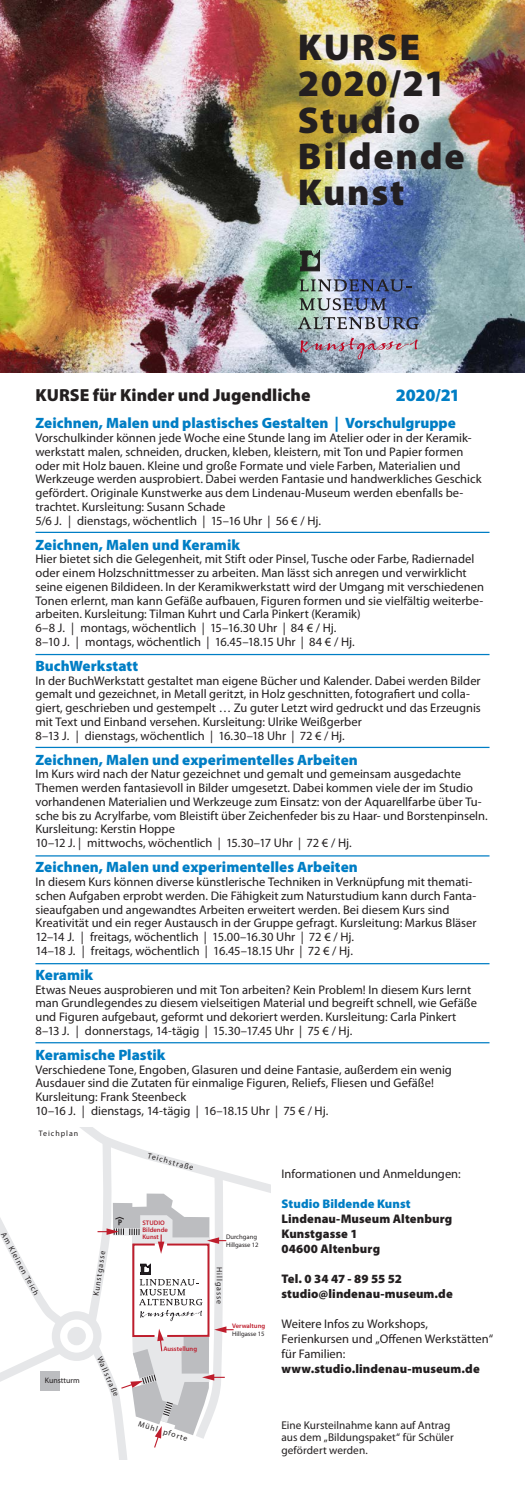
<style>
.page{position:relative;width:525px;height:1489px;background:#fff}
.page>*{position:absolute;margin:0;border:0;box-sizing:border-box;transform-origin:0 0}
.t1{font:900 37.5px/36.2px "Myriad Pro";letter-spacing:.045em;color:#231f20}
.t2{font:900 17.5px "Myriad Pro";color:#231f20}
.t3{font:900 17.5px "Myriad Pro";letter-spacing:-.015em;color:#007ec5}
.t4{font:900 15px "Myriad Pro";color:#007ec5}
.t5{font:12.5px/13.8px "Myriad Pro";color:#231f20}
.t6{font:900 12.5px/15px "Myriad Pro";letter-spacing:.01em;color:#231f20}
.t7{font:900 12.5px "Myriad Pro";letter-spacing:.01em;color:#007ec5}
.t8{font:11.25px/12.5px "Myriad Pro";color:#231f20}
.t9{font:10.62px "Transit Pict Four";color:#231f20}
.t10{font:7.88px "Myriad Pro";color:#231f20}
.t11{font:7.88px "Myriad Pro";letter-spacing:.12em;color:#231f20}
.t12{font:600 6.62px/6.6px "Myriad Pro";color:#be1d2c}
.t13{font:6.62px/7.9px "Myriad Pro";color:#231f20}
</style>
<div class="page">
<img style="left:0;top:0;width:524px;height:372px">
<svg style="left:299px;top:279px;width:112px;height:12px"></svg>
<svg style="left:299px;top:298px;width:87px;height:12px"></svg>
<svg style="left:298px;top:317px;width:120px;height:12px"></svg>
<svg style="left:300px;top:250px;width:19px;height:21px"></svg>
<svg style="left:300px;top:338px;width:117px;height:21px;background:#b2a6b5"></svg>
<hr style="left:35px;top:531px;width:454px;height:2px;background:#007ec5">
<hr style="left:35px;top:654px;width:454px;height:1px;background:#007ec5">
<hr style="left:35px;top:746px;width:454px;height:2px;background:#007ec5">
<hr style="left:35px;top:855px;width:454px;height:1px;background:#007ec5">
<hr style="left:35px;top:963px;width:454px;height:1px;background:#007ec5">
<hr style="left:35px;top:1042px;width:454px;height:1px;background:#007ec5">
<svg style="left:0;top:1127px;width:271px;height:332px"></svg>
<h1 class="t1" style="left:298px;top:30px;width:168px">KURSE<br>2020/21<br>Studio<br>Bildende<br>Kunst</h1>
<h2 class="t2" style="left:35px;top:385px;width:276px">KURSE für Kinder und Jugendliche</h2>
<h2 class="t3" style="left:395px;top:385px;width:66px">2020/21</h2>
<p class="t4" style="left:35px;top:414px;width:421px">Zeichnen, Malen und plastisches Gestalten | Vorschulgruppe</p>
<p class="t5" style="left:35px;top:431px;width:447px">Vorschulkinder können jede Woche eine Stunde lang im Atelier oder in der Keramik&shy;werkstatt malen, schneiden, drucken, kleben, kleistern, mit Ton und Papier formen oder mit Holz bauen. Kleine und große Formate und viele Farben, Materialien und Werkzeuge werden ausprobiert. Dabei werden Fantasie und handwerkliches Geschick gefördert. Originale Kunstwerke aus dem Lindenau-Museum werden ebenfalls be&shy;trachtet. Kursleitung: Susann Schade<br>5/6 J. | dienstags, wöchentlich | 15–16 Uhr | 56 € / Hj.</p>
<p class="t4" style="left:35px;top:536px;width:206px">Zeichnen, Malen und Keramik</p>
<p class="t5" style="left:35px;top:552px;width:450px">Hier bietet sich die Gelegenheit, mit Stift oder Pinsel, Tusche oder Farbe, Radiernadel oder einem Holzschnittmesser zu arbeiten. Man lässt sich anregen und verwirklicht seine eigenen Bildideen. In der Keramikwerkstatt wird der Umgang mit verschiedenen Tonen erlernt, man kann Gefäße aufbauen, Figuren formen und sie vielfältig weiterbe&shy;arbeiten. Kursleitung: Tilman Kuhrt und Carla Pinkert (Keramik)<br>6–8 J. | montags, wöchentlich | 15–16.30 Uhr | 84 € / Hj.<br>8–10 J. | montags, wöchentlich | 16.45–18.15 Uhr | 84 € / Hj.</p>
<p class="t4" style="left:35px;top:657px;width:104px">BuchWerkstatt</p>
<p class="t5" style="left:35px;top:673px;width:446px">In der BuchWerkstatt gestaltet man eigene Bücher und Kalender. Dabei werden Bilder gemalt und gezeichnet, in Metall geritzt, in Holz geschnitten, fotografiert und colla&shy;giert, geschrieben und gestempelt … Zu guter Letzt wird gedruckt und das Erzeugnis mit Text und Einband versehen. Kursleitung: Ulrike Weißgerber<br>8–13 J. | dienstags, wöchentlich | 16.30–18 Uhr | 72 € / Hj.</p>
<p class="t4" style="left:35px;top:751px;width:324px">Zeichnen, Malen und experimentelles Arbeiten</p>
<p class="t5" style="left:35px;top:767px;width:453px">Im Kurs wird nach der Natur gezeichnet und gemalt und gemeinsam ausgedachte Themen werden fantasievoll in Bilder umgesetzt. Dabei kommen viele der im Studio vorhandenen Materialien und Werkzeuge zum Einsatz: von der Aquarellfarbe über Tu&shy;sche bis zu Acrylfarbe, vom Bleistift über Zeichenfeder bis zu Haar- und Borstenpinseln.<br>Kursleitung: Kerstin Hoppe<br>10–12 J. | mittwochs, wöchentlich | 15.30–17 Uhr | 72 € / Hj.</p>
<p class="t4" style="left:35px;top:858px;width:324px">Zeichnen, Malen und experimentelles Arbeiten</p>
<p class="t5" style="left:35px;top:875px;width:442px">In diesem Kurs können diverse künstlerische Techniken in Verknüpfung mit themati&shy;schen Aufgaben erprobt werden. Die Fähigkeit zum Naturstudium kann durch Fanta&shy;sieaufgaben und angewandtes Arbeiten erweitert werden. Bei diesem Kurs sind Kreativität und ein reger Austausch in der Gruppe gefragt. Kursleitung: Markus Bläser 12–14 J. | freitags, wöchentlich | 15.00–16.30 Uhr | 72 € / Hj.<br>14–18 J. | freitags, wöchentlich | 16.45–18.15 Uhr | 72 € / Hj.</p>
<p class="t4" style="left:35px;top:966px;width:59px">Keramik</p>
<p class="t5" style="left:35px;top:982px;width:442px">Etwas Neues ausprobieren und mit Ton arbeiten? Kein Problem! In diesem Kurs lernt man Grundlegendes zu diesem vielseitigen Material und begreift schnell, wie Gefäße und Figuren aufgebaut, geformt und dekoriert werden. Kursleitung: Carla Pinkert 8–13 J. | donnerstags, 14-tägig | 15.30–17.45 Uhr | 75 € / Hj.</p>
<p class="t4" style="left:35px;top:1046px;width:131px">Keramische Plastik</p>
<p class="t5" style="left:35px;top:1062px;width:418px">Verschiedene Tone, Engoben, Glasuren und deine Fantasie, außerdem ein wenig Ausdauer sind die Zutaten für einmalige Figuren, Reliefs, Fliesen und Gefäße!<br>Kursleitung: Frank Steenbeck<br>10–16 J. | dienstags, 14-tägig | 16–18.15 Uhr | 75 € / Hj.</p>
<p class="t10" style="left:132px;top:1028px;width:154px">Orientierung Lindenau-Museum EBENEN 0 + 1</p>
<p class="t11" style="left:39px;top:1129px;width:41px">Teichplan</p>
<p class="t10" style="left:7px;top:1230px;width:72px;rotate:62deg">Am Kleinen Teich</p>
<p class="t9" style="left:120px;top:1215px;width:7px">b</p>
<p class="t10" style="left:91px;top:1294px;width:47px;rotate:-81deg">Kunstgasse</p>
<p class="t10" style="left:149px;top:1151px;width:49px;rotate:15deg">Teichstraße</p>
<p class="t12" style="left:142px;top:1219px;width:27px">STUDIO<br>Bildende<br>Kunst</p>
<p class="t10" style="left:45px;top:1375px;width:37px">Kunstturm</p>
<p class="t10" style="left:103px;top:1354px;width:45px;rotate:66deg">Wallstraße</p>
<p class="t12" style="left:163px;top:1345px;width:35px">Ausstellung</p>
<p class="t10" style="left:140px;top:1418px;width:53px;rotate:18deg">Mühl pforte</p>
<p class="t13" style="left:226px;top:1232px;width:34px">Durchgang<br>Hillgasse 12</p>
<p class="t11" style="left:223px;top:1266px;width:38px;rotate:90deg">Hillgasse</p>
<p class="t12" style="left:232px;top:1322px;width:35px">Verwaltung</p>
<p class="t13" style="left:232px;top:1329px;width:34px">Hillgasse 15</p>
<p class="t5" style="left:281px;top:1166px;width:181px">Informationen und Anmeldungen:</p>
<p class="t7" style="left:281px;top:1196px;width:131px">Studio Bildende Kunst</p>
<p class="t6" style="left:281px;top:1211px;width:172px">Lindenau-Museum Altenburg<br>Kunstgasse 1<br>04600 Altenburg</p>
<p class="t6" style="left:281px;top:1271px;width:173px">Tel. 0 34 47 - 89 55 52 studio@lindenau-museum.de</p>
<p class="t5" style="left:281px;top:1316px;width:213px;line-height:15px">Weitere Infos zu Workshops,<br>Ferienkursen und „Offenen Werkstätten“ für Familien:</p>
<p class="t6" style="left:281px;top:1361px;width:200px">www.studio.lindenau-museum.de</p>
<p class="t8" style="left:281px;top:1418px;width:174px">Eine Kursteilnahme kann auf Antrag aus dem „Bildungspaket“ für Schüler gefördert werden.</p>
</div>
